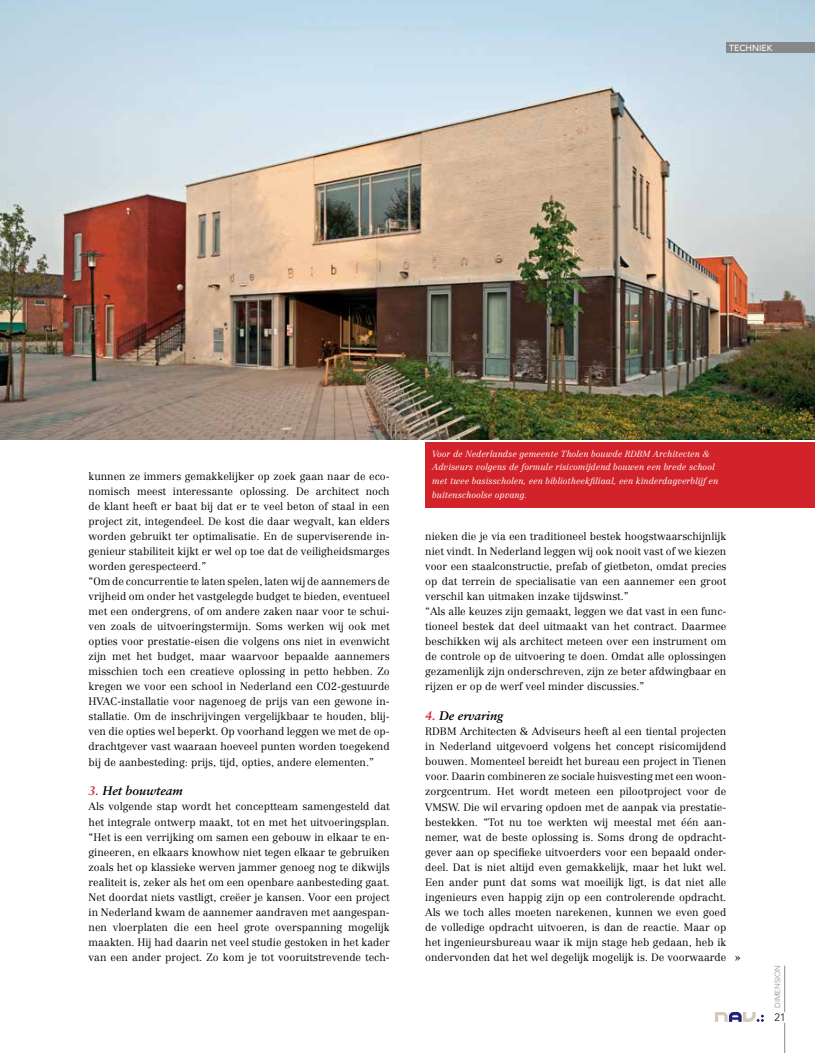
<style>
.page{position:relative;width:815px;height:1053px;background:#fff}
.page>*{position:absolute;margin:0;border:0;box-sizing:border-box;transform-origin:0 0}
.t1{font:italic 700 12.5px "Sabon LT";color:#000}
.t2{font:300 10.62px/15px "Centennial LT";color:#000}
.t3{font:300 10.62px "Avenir LT";color:#000}
.t4{font:italic 300 8.75px/13.8px "Centennial LT";color:#fff}
.t5{font:500 8.75px "Avenir LT";color:#fff}
.t6{font:300 7.5px "Avenir LT";color:#878889}
.s1{color:#d2232a}
</style>
<div class="page">
<img style="left:0;top:0;width:815px;height:439px">
<hr style="left:784px;top:965px;width:1px;height:47px;background:#878889">
<hr style="left:784px;top:1022px;width:1px;height:30px;background:#878889">
<div style="left:726px;top:43px;width:89px;height:10px;background:#878889"></div>
<div style="left:425px;top:442px;width:390px;height:65px;background:#d2232a"></div>
<svg style="left:715px;top:1012px;width:49px;height:9px"></svg>
<p class="t5" style="left:729px;top:43px;width:45px">TECHNIEK</p>
<p class="t2" style="left:89px;top:469px;width:303px">kunnen ze immers gemakkelijker op zoek gaan naar de eco&shy;nomisch meest interessante oplossing. De architect noch de klant heeft er baat bij dat er te veel beton of staal in een project zit, integendeel. De kost die daar wegvalt, kan elders worden gebruikt ter optimalisatie. En de superviserende in&shy;genieur stabiliteit kijkt er wel op toe dat de veiligheidsmarges worden gerespecteerd.”<br>“Om de concurrentie te laten spelen, laten wij de aannemers de vrijheid om onder het vastgelegde budget te bieden, eventueel met een ondergrens, of om andere zaken naar voor te schui&shy;ven zoals de uitvoeringstermijn. Soms werken wij ook met opties voor prestatie-eisen die volgens ons niet in evenwicht zijn met het budget, maar waarvoor bepaalde aannemers misschien toch een creatieve oplossing in petto hebben. Zo kregen we voor een school in Nederland een CO2-gestuurde HVAC-installatie voor nagenoeg de prijs van een gewone in&shy;stallatie. Om de inschrijvingen vergelijkbaar te houden, blij&shy;ven die opties wel beperkt. Op voorhand leggen we met de op&shy;drachtgever vast waaraan hoeveel punten worden toegekend bij de aanbesteding: prijs, tijd, opties, andere elementen.”</p>
<p class="t1" style="left:89px;top:783px;width:96px"><span class="s1">3.</span> Het bouwteam</p>
<p class="t2" style="left:89px;top:799px;width:303px;text-align:justify">Als volgende stap wordt het conceptteam samengesteld dat het integrale ontwerp maakt, tot en met het uitvoeringsplan. “Het is een verrijking om samen een gebouw in elkaar te en&shy;gineeren, en elkaars knowhow niet tegen elkaar te gebruiken zoals het op klassieke werven jammer genoeg nog te dikwijls realiteit is, zeker als het om een openbare aanbesteding gaat.<br>Net doordat niets vastligt, creëer je kansen. Voor een project in Nederland kwam de aannemer aandraven met aangespan&shy;nen vloerplaten die een heel grote overspanning mogelijk maakten. Hij had daarin net veel studie gestoken in het kader van een ander project. Zo kom je tot vooruitstrevende tech-</p>
<p class="t4" style="left:432px;top:446px;width:287px">Voor de Nederlandse gemeente Tholen bouwde RDBM Architecten &amp; Adviseurs volgens de formule risicomijdend bouwen een brede school met twee basisscholen, een bibliotheekfiliaal, een kinderdagverblijf en buitenschoolse opvang.</p>
<p class="t2" style="left:425px;top:529px;width:303px">nieken die je via een traditioneel bestek hoogstwaarschijnlijk niet vindt. In Nederland leggen wij ook nooit vast of we kiezen voor een staalconstructie, prefab of gietbeton, omdat precies op dat terrein de specialisatie van een aannemer een groot verschil kan uitmaken inzake tijdswinst.”<br>“Als alle keuzes zijn gemaakt, leggen we dat vast in een func&shy;tioneel bestek dat deel uitmaakt van het contract. Daarmee beschikken wij als architect meteen over een instrument om de controle op de uitvoering te doen. Omdat alle oplossingen gezamenlijk zijn onderschreven, zijn ze beter afdwingbaar en rijzen er op de werf veel minder discussies.”</p>
<p class="t1" style="left:425px;top:708px;width:80px"><span class="s1">4.</span> De ervaring</p>
<p class="t2" style="left:425px;top:724px;width:303px;text-align:justify">RDBM Architecten &amp; Adviseurs heeft al een tiental projecten in Nederland uitgevoerd volgens het concept risicomijdend bouwen. Momenteel bereidt het bureau een project in Tienen voor. Daarin combineren ze sociale huisvesting met een woon&shy;zorgcentrum. Het wordt meteen een pilootproject voor de VMSW. Die wil ervaring opdoen met de aanpak via prestatie&shy;bestekken. “Tot nu toe werkten wij meestal met één aan&shy;nemer, wat de beste oplossing is. Soms drong de opdracht&shy;gever aan op specifieke uitvoerders voor een bepaald onder&shy;deel. Dat is niet altijd even gemakkelijk, maar het lukt wel.<br>Een ander punt dat soms wat moeilijk ligt, is dat niet alle ingenieurs even happig zijn op een controlerende opdracht.<br>Als we toch alles moeten narekenen, kunnen we even goed de volledige opdracht uitvoeren, is dan de reactie. Maar op het ingenieursbureau waar ik mijn stage heb gedaan, heb ik ondervonden dat het wel degelijk mogelijk is. De voorwaarde</p>
<p class="t2" style="left:735px;top:949px;width:7px">»</p>
<p class="t6" style="left:773px;top:1007px;width:44px;rotate:-90deg">DIMENSION</p>
<p class="t3" style="left:774px;top:1011px;width:13px">21</p>
</div>
